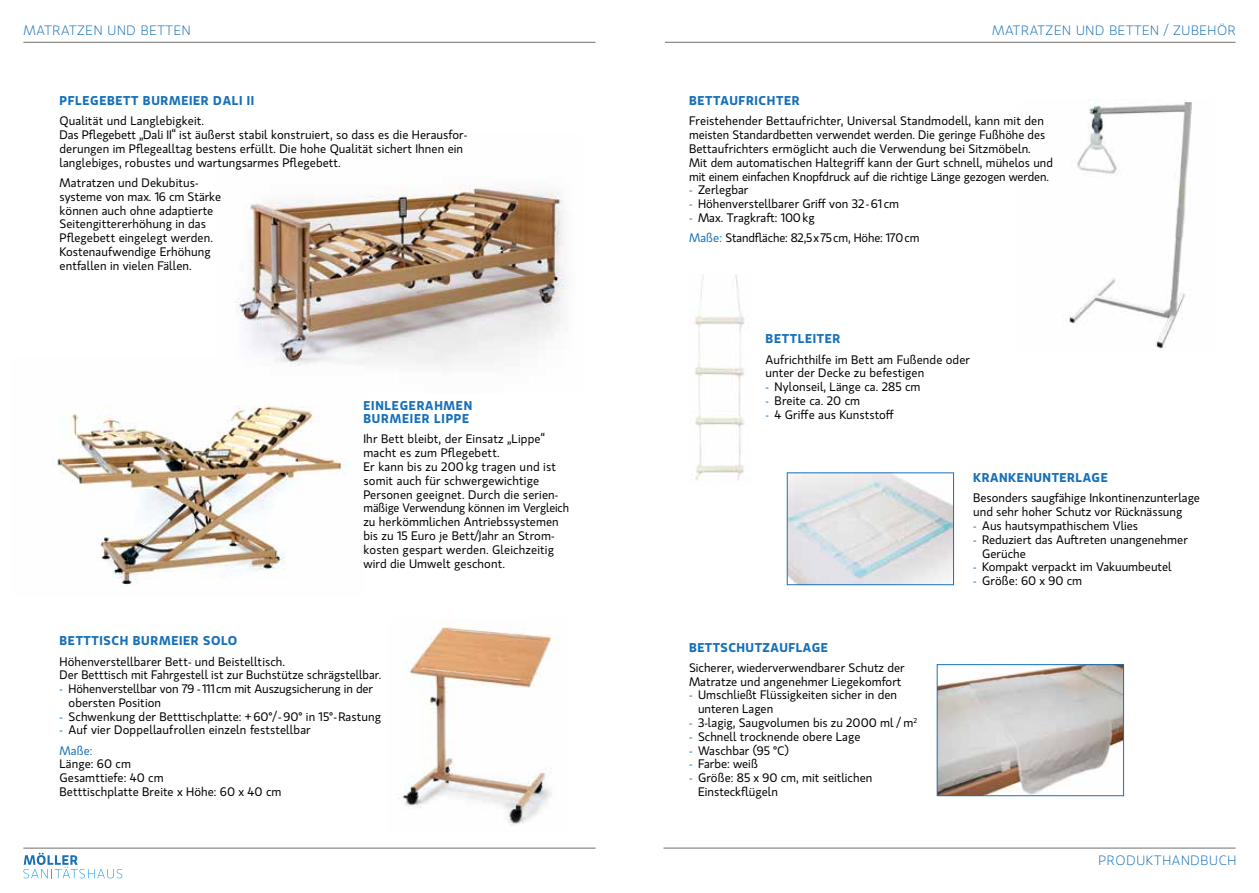
<style>
.page{position:relative;width:1259px;height:893px;background:#fff}
.page>*{position:absolute;margin:0;border:0;box-sizing:border-box;transform-origin:0 0}
.t1{font:300 13.5px "Gloriola Std";letter-spacing:.05em;color:#1770b8}
.t2{font:600 12.75px/13.8px "Gloriola Std";letter-spacing:.05em;color:#1770b8}
.t3{font:12.3px/13.8px "Gloriola Std";letter-spacing:.005em;color:#000}
.s1{color:#1770b8}
</style>
<div class="page">
<img style="left:57px;top:405px;width:293px;height:181px">
<img style="left:398px;top:621px;width:158px;height:205px">
<img style="left:1069px;top:99px;width:123px;height:251px">
<svg style="left:23px;top:853px;width:99px;height:25px"></svg>
<hr style="left:23px;top:42px;width:572px;height:1px;background:#6e6e6e">
<hr style="left:23px;top:848px;width:572px;height:1px;background:#6e6e6e">
<hr style="left:665px;top:42px;width:570px;height:1px;background:#6e6e6e">
<hr style="left:663px;top:848px;width:572px;height:1px;background:#6e6e6e">
<img style="left:236px;top:185px;width:329px;height:182px">
<img style="left:694px;top:274px;width:51px;height:207px">
<img style="left:789px;top:474px;width:163px;height:109px">
<div style="left:787px;top:472px;width:167px;height:113px;border:1px solid #1770b8"></div>
<img style="left:938px;top:666px;width:184px;height:128px">
<div style="left:936px;top:664px;width:188px;height:132px;border:1px solid #1770b8"></div>
<p class="t1" style="left:24px;top:21px;width:168px">MATRATZEN UND BETTEN</p>
<p class="t1" style="left:992px;top:21px;width:245px">MATRATZEN UND BETTEN / ZUBEHÖR</p>
<p class="t2" style="left:60px;top:93px;width:196px">PFLEGEBETT BURMEIER DALI II</p>
<p class="t3" style="left:60px;top:114px;width:409px">Qualität und Langlebigkeit.<br>Das Pflegebett „Dali II“ ist äußerst stabil konstruiert, so dass es die Herausfor&shy;derungen im Pflegealltag bestens erfüllt. Die hohe Qualität sichert Ihnen ein langlebiges, robustes und wartungsarmes Pflegebett.</p>
<p class="t3" style="left:60px;top:176px;width:163px">Matratzen und Dekubitus&shy;systeme von max. 16 cm Stärke können auch ohne adaptierte<br>Seitengittererhöhung in das<br>Pflegebett eingelegt werden.<br>Kostenaufwendige Erhöhung entfallen in vielen Fällen.</p>
<p class="t2" style="left:363px;top:398px;width:110px">EINLEGERAHMEN<br>BURMEIER LIPPE</p>
<p class="t3" style="left:363px;top:432px;width:207px">Ihr Bett bleibt, der Einsatz „Lippe“ macht es zum Pflegebett.<br>Er kann bis zu 200kg tragen und ist somit auch für schwergewichtige Personen geeignet. Durch die serien&shy;mäßige Verwendung können im Vergleich zu herkömmlichen Antriebssystemen bis zu 15 Euro je Bett/Jahr an Strom&shy;kosten gespart werden. Gleichzeitig wird die Umwelt geschont.</p>
<p class="t2" style="left:60px;top:633px;width:179px">BETTTISCH BURMEIER SOLO</p>
<p class="t3" style="left:60px;top:654px;width:323px">Höhenverstellbarer Bett- und Beistelltisch.<br>Der Betttisch mit Fahrgestell ist zur Buchstütze schrägstellbar.</p>
<p class="t3" style="left:69px;top:682px;width:306px;text-indent:-9px"><span class="s1">-</span> Höhenverstellbar von 79 -111cm mit Auszugsicherung in der obersten Position</p>
<p class="t3" style="left:60px;top:709px;width:323px"><span class="s1">-</span> Schwenkung der Betttischplatte: +60°/-90° in 15°-Rastung</p>
<p class="t3" style="left:60px;top:720px;width:253px;line-height:20.1px"><span class="s1">-</span> Auf vier Doppellaufrollen einzeln feststellbar<br><span class="s1">Maße:</span></p>
<p class="t3" style="left:60px;top:757px;width:223px">Länge: 60 cm<br>Gesamttiefe: 40 cm<br>Betttischplatte Breite x Höhe: 60 x 40 cm</p>
<p class="t2" style="left:689px;top:93px;width:112px">BETTAUFRICHTER</p>
<p class="t3" style="left:689px;top:114px;width:365px">Freistehender Bettaufrichter, Universal Standmodell, kann mit den meisten Standardbetten verwendet werden. Die geringe Fußhöhe des Bettaufrichters ermöglicht auch die Verwendung bei Sitzmöbeln.<br>Mit dem automatischen Haltegriff kann der Gurt schnell, mühelos und mit einem einfachen Knopfdruck auf die richtige Länge gezogen werden.</p>
<p class="t3" style="left:689px;top:183px;width:61px"><span class="s1">-</span> Zerlegbar</p>
<p class="t3" style="left:689px;top:197px;width:212px"><span class="s1">-</span> Höhenverstellbarer Griff von 32-61 cm</p>
<p class="t3" style="left:689px;top:207px;width:232px;line-height:20.1px"><span class="s1">-</span> Max. Tragkraft: 100kg<br><span class="s1">Maße:</span> Standfläche: 82,5x75cm, Höhe: 170cm</p>
<p class="t2" style="left:765px;top:332px;width:76px">BETTLEITER</p>
<p class="t3" style="left:765px;top:352px;width:206px">Aufrichthilfe im Bett am Fußende oder unter der Decke zu befestigen</p>
<p class="t3" style="left:765px;top:380px;width:156px"><span class="s1">-</span> Nylonseil, Länge ca. 285 cm</p>
<p class="t3" style="left:765px;top:393px;width:96px"><span class="s1">-</span> Breite ca. 20 cm</p>
<p class="t3" style="left:765px;top:407px;width:130px"><span class="s1">-</span> 4 Griffe aus Kunststoff</p>
<p class="t2" style="left:689px;top:640px;width:140px">BETTSCHUTZAUFLAGE</p>
<p class="t3" style="left:689px;top:660px;width:217px">Sicherer, wiederverwendbarer Schutz der<br>Matratze und angenehmer Liegekomfort</p>
<p class="t3" style="left:698px;top:688px;width:200px;text-indent:-9px"><span class="s1">-</span> Umschließt Flüssigkeiten sicher in den unteren Lagen</p>
<p class="t3" style="left:689px;top:715px;width:230px"><span class="s1">-</span> 3-lagig, Saugvolumen bis zu 2000 ml / m<sup>2</sup></p>
<p class="t3" style="left:689px;top:729px;width:173px"><span class="s1">-</span> Schnell trocknende obere Lage</p>
<p class="t3" style="left:689px;top:743px;width:101px"><span class="s1">-</span> Waschbar (95 °C)</p>
<p class="t3" style="left:689px;top:757px;width:70px"><span class="s1">-</span> Farbe: weiß</p>
<p class="t3" style="left:698px;top:771px;width:176px;text-indent:-9px"><span class="s1">-</span> Größe: 85 x 90 cm, mit seitlichen<br>Einsteckflügeln</p>
<p class="t2" style="left:973px;top:470px;width:136px">KRANKENUNTERLAGE</p>
<p class="t3" style="left:973px;top:491px;width:228px">Besonders saugfähige Inkontinenzunterlage und sehr hoher Schutz vor Rücknässung</p>
<p class="t3" style="left:973px;top:518px;width:167px"><span class="s1">-</span> Aus hautsympathischem Vlies</p>
<p class="t3" style="left:982px;top:532px;width:207px;text-indent:-9px"><span class="s1">-</span> Reduziert das Auftreten unangenehmer<br>Gerüche</p>
<p class="t3" style="left:973px;top:560px;width:199px"><span class="s1">-</span> Kompakt verpackt im Vakuumbeutel</p>
<p class="t3" style="left:973px;top:574px;width:110px"><span class="s1">-</span> Größe: 60 x 90 cm</p>
<p class="t1" style="left:1098px;top:851px;width:139px">PRODUKTHANDBUCH</p>
</div>
